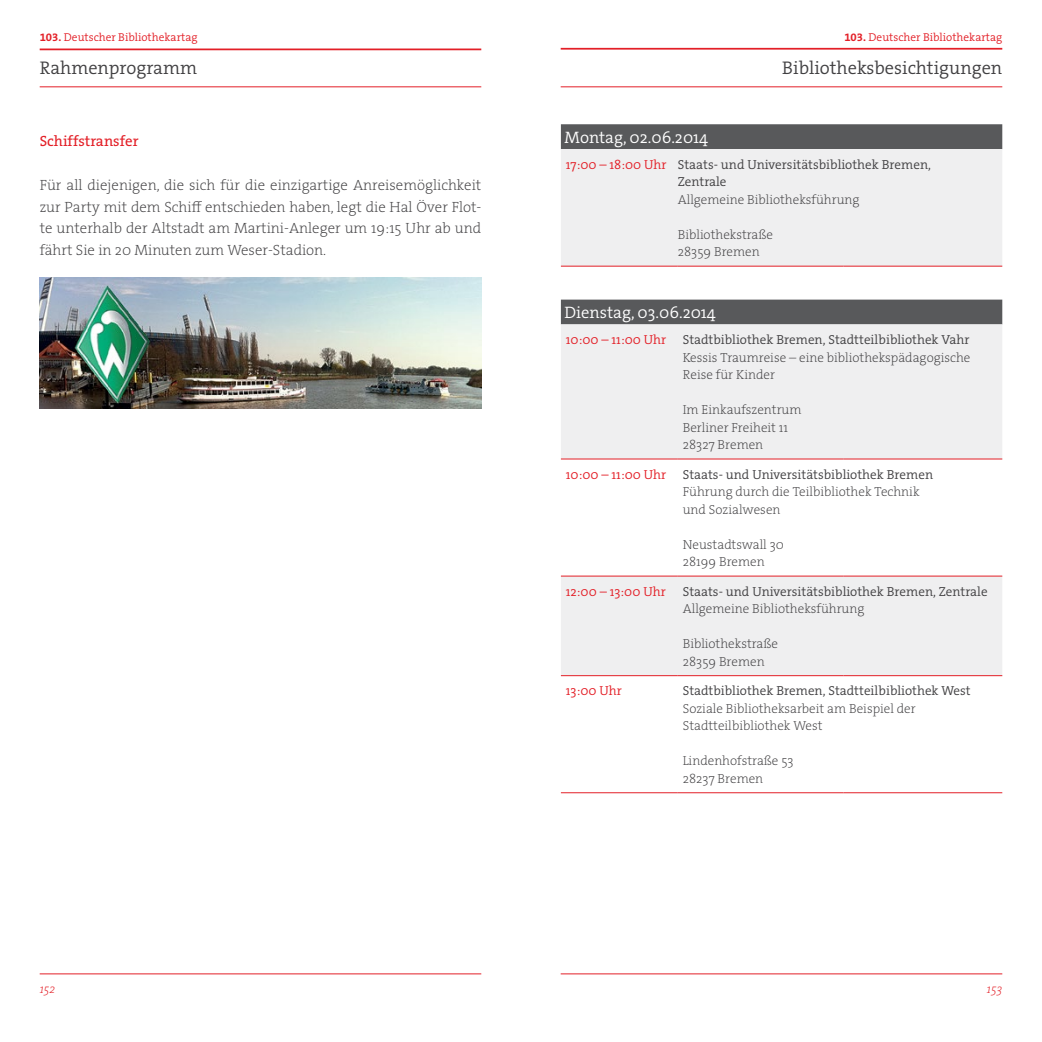
<style>
.page{position:relative;width:1042px;height:1042px;background:#fff}
.page>*{position:absolute;margin:0;border:0;box-sizing:border-box;transform-origin:0 0}
.t1{font:300 18.38px "The Serif B4";color:#414042}
.t2{font:16.62px "The Serif HP4 Se Lig";color:#fff}
.t3{font:14.88px/21.9px "The Serif HP2 Ex Lig";color:#414042;text-align:justify}
.t4{font:14.88px "The Serif B5 Plain";color:#e31f27}
.t5{font:13.12px/17.5px "The Serif HP2 Ex Lig";color:#414042}
.t6{font:300 13.12px/17.5px "The Serif B4";color:#414042}
.t7{font:13.12px "The Serif HP4 Se Lig";color:#e31f27}
.t8{font:12.25px "The Serif HP2 Ex Lig IT";color:#e31f27}
.t9{font:300 11.38px "The Serif B4";color:#e31f27}
.s1{font-family:"The Serif B7";font-weight:700}
.s2{font-family:"The Serif HP4 Se Lig";font-weight:400;color:#e31f27}
</style>
<div class="page">
<hr style="left:40px;top:86px;width:441px;height:1px;background:#e31f27">
<hr style="left:40px;top:49px;width:441px;height:1px;background:#e31f27">
<hr style="left:561px;top:86px;width:441px;height:1px;background:#e31f27">
<hr style="left:561px;top:48px;width:441px;height:2px;background:#e31f27">
<hr style="left:40px;top:973px;width:441px;height:1px;background:#e31f27">
<hr style="left:561px;top:973px;width:441px;height:1px;background:#e31f27">
<div style="left:561px;top:124px;width:441px;height:25px;background:#58595b"></div>
<svg style="left:561px;top:149px;width:441px;height:526px;fill:#efeff0"></svg>
<hr style="left:561px;top:459px;width:117px;height:1px;background:#e31f27">
<hr style="left:678px;top:459px;width:165px;height:1px;background:#e31f27">
<hr style="left:843px;top:459px;width:159px;height:1px;background:#e31f27">
<hr style="left:561px;top:576px;width:117px;height:1px;background:#e31f27">
<hr style="left:678px;top:576px;width:165px;height:1px;background:#e31f27">
<hr style="left:843px;top:576px;width:159px;height:1px;background:#e31f27">
<hr style="left:561px;top:266px;width:117px;height:1px;background:#e31f27">
<hr style="left:678px;top:266px;width:165px;height:1px;background:#e31f27">
<hr style="left:843px;top:266px;width:159px;height:1px;background:#e31f27">
<hr style="left:561px;top:675px;width:117px;height:1px;background:#e31f27">
<hr style="left:678px;top:675px;width:165px;height:1px;background:#e31f27">
<hr style="left:843px;top:675px;width:159px;height:1px;background:#e31f27">
<hr style="left:561px;top:792px;width:117px;height:1px;background:#e31f27">
<hr style="left:678px;top:792px;width:165px;height:1px;background:#e31f27">
<hr style="left:843px;top:792px;width:159px;height:1px;background:#e31f27">
<img style="left:40px;top:277px;width:441px;height:131px">
<p class="t9" style="left:40px;top:31px;width:159px"><span class="s1">103.</span> Deutscher Bibliothekartag</p>
<p class="t9" style="left:844px;top:31px;width:159px"><span class="s1">103.</span> Deutscher Bibliothekartag</p>
<h1 class="t1" style="left:40px;top:58px;width:159px">Rahmenprogramm</h1>
<h1 class="t1" style="left:782px;top:58px;width:221px">Bibliotheksbesichtigungen</h1>
<p class="t4" style="left:40px;top:133px;width:100px">Schiffstransfer</p>
<p class="t3" style="left:40px;top:174px;width:443px">Für all diejenigen, die sich für die einzigartige Anreisemöglichkeit zur Party mit dem Schiff entschieden haben, legt die Hal Över Flot&shy;te unterhalb der Altstadt am Martini-Anleger um 19:15 Uhr ab und fährt Sie in 20 Minuten zum Weser-Stadion.</p>
<p class="t2" style="left:564px;top:126px;width:145px">Montag, 02.06.2014</p>
<p class="t6" style="left:678px;top:156px;width:255px;text-indent:-112px"><span class="s2">17:00 – 18:00 Uhr</span> Staats- und Universitätsbibliothek Bremen,<br>Zentrale</p>
<p class="t5" style="left:678px;top:191px;width:183px">Allgemeine Bibliotheksführung</p>
<p class="t5" style="left:678px;top:226px;width:97px">Bibliothekstraße<br>28359 Bremen</p>
<p class="t2" style="left:564px;top:302px;width:153px">Dienstag, 03.06.2014</p>
<p class="t7" style="left:566px;top:331px;width:102px">10:00 – 11:00 Uhr</p>
<p class="t6" style="left:683px;top:331px;width:288px">Stadtbibliothek Bremen, Stadtteilbibliothek Vahr</p>
<p class="t5" style="left:683px;top:348px;width:289px">Kessis Traumreise – eine bibliothekspädagogische<br>Reise für Kinder</p>
<p class="t5" style="left:683px;top:401px;width:120px">Im Einkaufszentrum<br>Berliner Freiheit 11<br>28327 Bremen</p>
<p class="t7" style="left:566px;top:466px;width:102px">10:00 – 11:00 Uhr</p>
<p class="t6" style="left:683px;top:466px;width:252px">Staats- und Universitätsbibliothek Bremen</p>
<p class="t5" style="left:683px;top:483px;width:238px">Führung durch die Teilbibliothek Technik und Sozialwesen</p>
<p class="t5" style="left:683px;top:535px;width:103px">Neustadtswall 30<br>28199 Bremen</p>
<p class="t7" style="left:566px;top:583px;width:101px">12:00 – 13:00 Uhr</p>
<p class="t6" style="left:683px;top:583px;width:306px">Staats- und Universitätsbibliothek Bremen, Zentrale</p>
<p class="t5" style="left:683px;top:600px;width:183px">Allgemeine Bibliotheksführung</p>
<p class="t5" style="left:683px;top:635px;width:97px">Bibliothekstraße<br>28359 Bremen</p>
<p class="t7" style="left:566px;top:682px;width:57px">13:00 Uhr</p>
<p class="t6" style="left:683px;top:682px;width:290px">Stadtbibliothek Bremen, Stadtteilbibliothek West</p>
<p class="t5" style="left:683px;top:700px;width:234px">Soziale Bibliotheksarbeit am Beispiel der<br>Stadtteilbibliothek West</p>
<p class="t5" style="left:683px;top:752px;width:112px">Lindenhofstraße 53<br>28237 Bremen</p>
<p class="t8" style="left:40px;top:981px;width:17px">152</p>
<p class="t8" style="left:987px;top:981px;width:17px">153</p>
</div>
